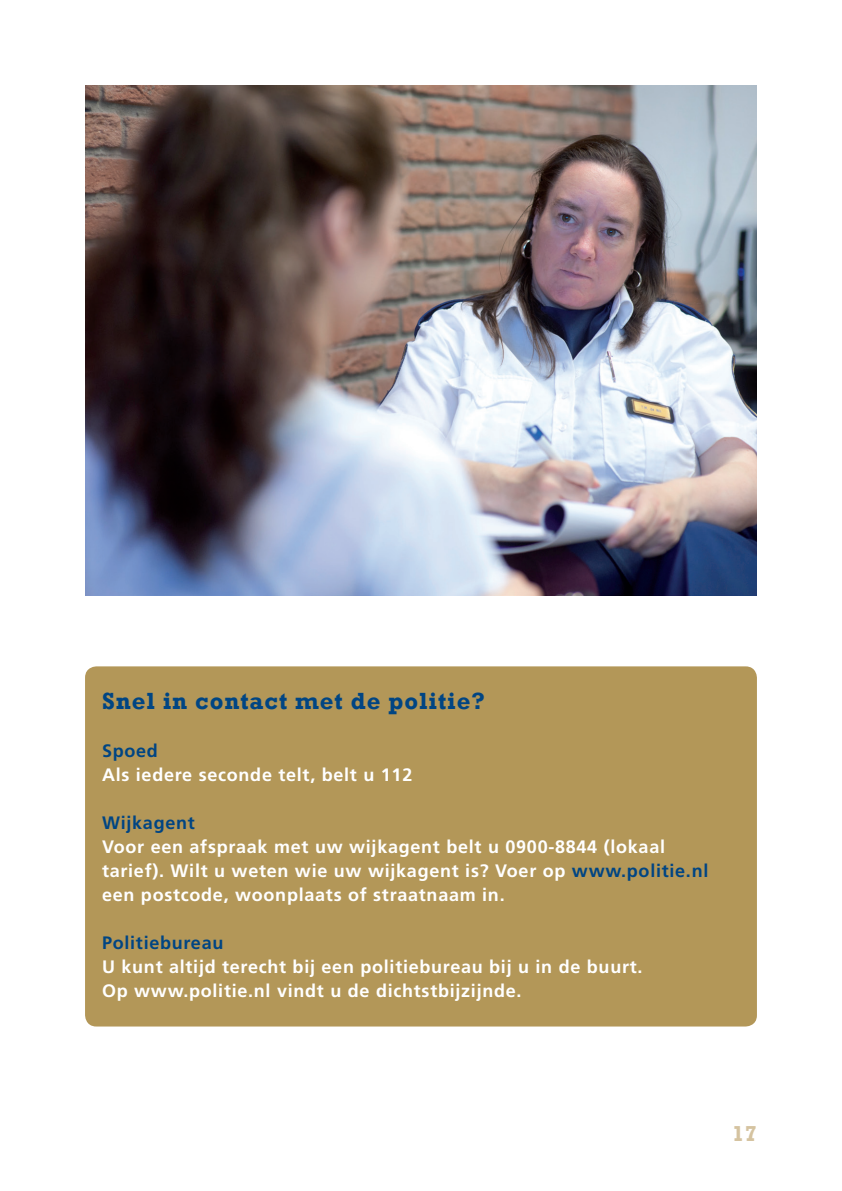
<style>
.page{position:relative;width:842px;height:1191px;background:#fff}
.page>*{position:absolute;margin:0;border:0;box-sizing:border-box;transform-origin:0 0}
.t1{font:700 24px "Rockwell";letter-spacing:.04em;color:#004583}
.t2{font:700 22.2px "Rockwell";color:#d5c3a0}
.t3{font:700 18px/24px "Frutiger";letter-spacing:.04em;color:#fff}
.t4{font:700 18px "Frutiger";letter-spacing:.04em;color:#004583}
.s1{color:#004583}
</style>
<div class="page">
<div style="left:85px;top:666px;width:672px;height:360px;background:#b39758;border-radius:11px"></div>
<img style="left:85px;top:85px;width:672px;height:510px">
<h1 class="t1" style="left:102px;top:686px;width:384px">Snel in contact met de politie?</h1>
<p class="t4" style="left:102px;top:740px;width:57px">Spoed</p>
<p class="t3" style="left:102px;top:763px;width:312px">Als iedere seconde telt, belt u 112</p>
<p class="t4" style="left:102px;top:812px;width:94px">Wijkagent</p>
<p class="t3" style="left:102px;top:835px;width:608px">Voor een afspraak met uw wijkagent belt u 0900-8844 (lokaal tarief). Wilt u weten wie uw wijkagent is? Voer op <span class="s1">www.politie.nl </span>een postcode, woonplaats of straatnaam in.</p>
<p class="t4" style="left:102px;top:932px;width:123px">Politiebureau</p>
<p class="t3" style="left:102px;top:955px;width:542px">U kunt altijd terecht bij een politiebureau bij u in de buurt.<br>Op www.politie.nl vindt u de dichtstbijzijnde.</p>
<p class="t2" style="left:732px;top:1120px;width:26px">17</p>
</div>
